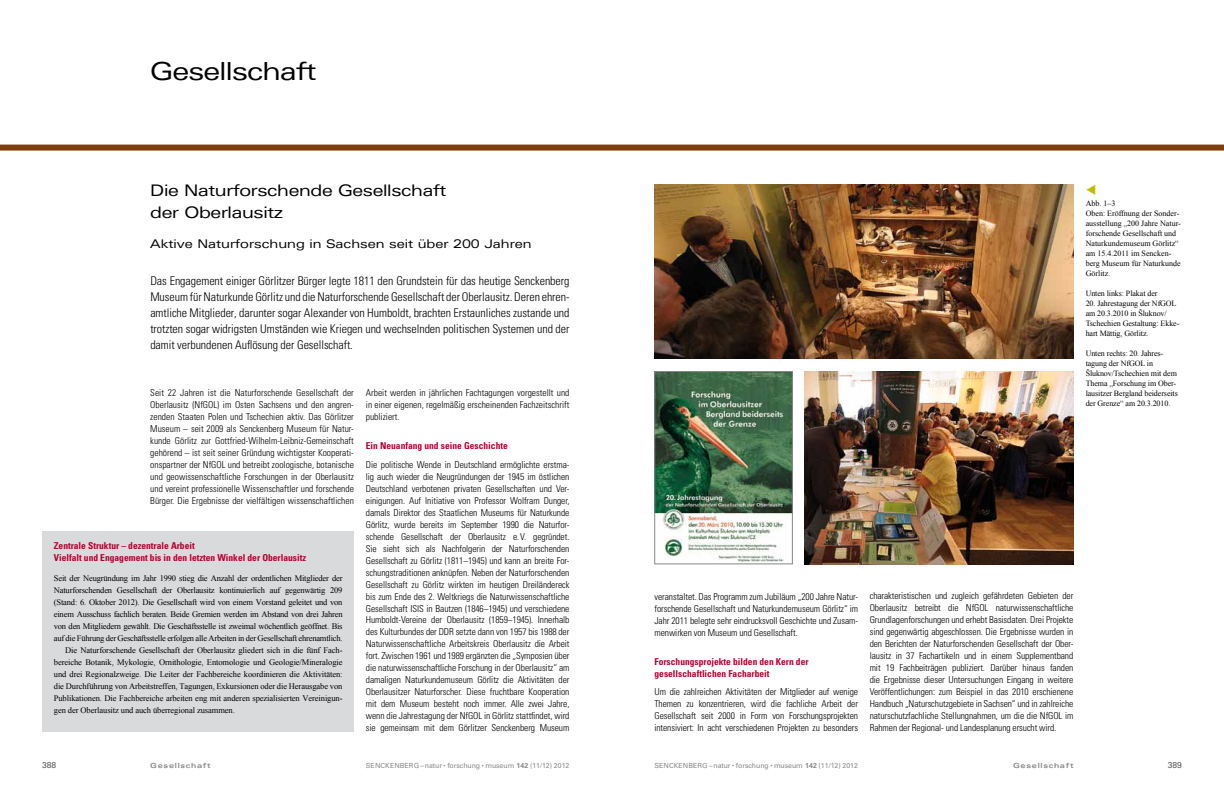
<style>
.page{position:relative;width:1224px;height:792px;background:#fff}
.page>*{position:absolute;margin:0;border:0;box-sizing:border-box;transform-origin:0 0}
.t1{font:25px "Linotype Univers 440 Extended";letter-spacing:-.03em;color:#000}
.t2{font:16px/22px "Linotype Univers 440 Extended";letter-spacing:-.02em;color:#000}
.t3{font:300 condensed 12px/16px "Univers";letter-spacing:-.005em;color:#000;text-align:justify}
.t4{font:12px "Linotype Univers 440 Extended";color:#000}
.t5{font:300 condensed 9.5px/12px "Univers";letter-spacing:-.01em;color:#000;text-align:justify}
.t6{font:700 condensed 9.5px/12px "Univers";color:#af022f}
.t7{font:8.5px "Times New Roman";letter-spacing:-.02em;color:#000}
.t8{font:500 8.5px "Univers CE";color:#58585a}
.t9{font:8px/10px "Times New Roman";letter-spacing:-.01em;color:#000}
.t10{font:500 7px "Univers CE";letter-spacing:-.01em;color:#87888a}
.t11{font:700 expanded 7px "Univers";letter-spacing:.1em;color:#87888a}
.s1{font-size:4px}
.s2{font-weight:700}
</style>
<div class="page">
<div style="left:0;top:145px;width:1224px;height:6px;background:#7d3e0c"></div>
<div style="left:43px;top:531px;width:311px;height:201px;background:#d9dadb"></div>
<img style="left:654px;top:184px;width:420px;height:175px">
<img style="left:804px;top:371px;width:270px;height:193px">
<img style="left:657px;top:373px;width:134px;height:189px">
<div style="left:655px;top:371px;width:138px;height:193px;border:1px solid #87888a"></div>
<h1 class="t1" style="left:150px;top:57px;width:168px">Gesellschaft</h1>
<h2 class="t2" style="left:150px;top:179px;width:297px">Die Naturforschende Gesellschaft der Oberlausitz</h2>
<p class="t4" style="left:150px;top:237px;width:383px">Aktive Naturforschung in Sachsen seit über 200 Jahren</p>
<p class="t3" style="left:150px;top:272px;width:421px">Das Engagement einiger Görlitzer Bürger legte 1811 den Grundstein für das heutige Senckenberg Museum für Naturkunde Görlitz und die Naturforschende Gesellschaft der Oberlausitz. Deren ehren&shy;amtliche Mitglieder, darunter sogar Alexander von Humboldt, brachten Erstaunliches zustande und trotzten sogar widrigsten Umständen wie Kriegen und wechselnden politischen Systemen und der damit verbundenen Auflösung der Gesellschaft.</p>
<p class="t5" style="left:150px;top:386px;width:205px">Seit 22 Jahren ist die Naturforschende Gesellschaft der Oberlausitz (NfGOL) im Osten Sachsens und den angren&shy;zenden Staaten Polen und Tschechien aktiv. Das Görlitzer Museum – seit 2009 als Senckenberg Museum für Natur&shy;kunde Görlitz zur Gottfried-Wilhelm-Leibniz-Gemeinschaft gehörend – ist seit seiner Gründung wichtigster Kooperati&shy;onspartner der NfGOL und betreibt zoologische, botanische und geowissenschaftliche Forschungen in der Oberlausitz und vereint professionelle Wissenschaftler und forschende Bürger. Die Ergebnisse der vielfältigen wissenschaftlichen</p>
<p class="t6" style="left:54px;top:539px;width:254px">Zentrale Struktur – dezentrale Arbeit<br>Vielfalt und Engagement bis in den letzten Winkel der Oberlausitz</p>
<p class="t7" style="left:54px;top:573px;width:290px">Seit der Neugründung im Jahr 1990 stieg die Anzahl der ordentlichen Mitglieder der</p>
<p class="t7" style="left:54px;top:585px;width:290px">Naturforschenden Gesellschaft der Oberlausitz kontinuierlich auf gegenwärtig 209</p>
<p class="t7" style="left:54px;top:597px;width:290px">(Stand: 6. Oktober 2012). Die Gesellschaft wird von einem Vorstand geleitet und von</p>
<p class="t7" style="left:54px;top:609px;width:290px">einem Ausschuss fachlich beraten. Beide Gremien werden im Abstand von drei Jahren</p>
<p class="t7" style="left:54px;top:621px;width:290px">von den Mitgliedern gewählt. Die Geschäftsstelle ist zweimal wöchentlich geöffnet. Bis</p>
<p class="t7" style="left:54px;top:633px;width:290px">auf die Führung der Geschäftsstelle erfolgen alle Arbeiten in der Gesellschaft ehrenamtlich.</p>
<p class="t7" style="left:65px;top:645px;width:279px">Die Naturforschende Gesellschaft der Oberlausitz gliedert sich in die fünf Fach-</p>
<p class="t7" style="left:54px;top:657px;width:290px">bereiche Botanik, Mykologie, Ornithologie, Entomologie und Geologie/Mineralogie</p>
<p class="t7" style="left:54px;top:669px;width:290px">und drei Regionalzweige. Die Leiter der Fachbereiche koordinieren die Aktivitäten:</p>
<p class="t7" style="left:54px;top:681px;width:290px">die Durchführung von Arbeitstreffen, Tagungen, Exkursionen oder die Herausgabe von</p>
<p class="t7" style="left:54px;top:693px;width:290px">Publikationen. Die Fachbereiche arbeiten eng mit anderen spezialisierten Vereinigun-</p>
<p class="t7" style="left:54px;top:705px;width:183px">gen der Oberlausitz und auch überregional zusammen.</p>
<p class="t5" style="left:366px;top:386px;width:205px">Arbeit werden in jährlichen Fachtagungen vorgestellt und in einer eigenen, regelmäßig erscheinenden Fachzeitschrift publiziert.</p>
<p class="t6" style="left:366px;top:439px;width:143px">Ein Neuanfang und seine Geschichte</p>
<p class="t5" style="left:366px;top:458px;width:205px">Die politische Wende in Deutschland ermöglichte erstma&shy;lig auch wieder die Neugründungen der 1945 im östlichen Deutschland verbotenen privaten Gesellschaften und Ver&shy;einigungen. Auf Initiative von Professor Wolfram Dunger, damals Direktor des Staatlichen Museums für Naturkunde Görlitz, wurde bereits im September 1990 die Naturfor&shy;schende Gesellschaft der Oberlausitz e.V. gegründet.<br>Sie sieht sich als Nachfolgerin der Naturforschenden Gesellschaft zu Görlitz (1811–1945) und kann an breite For&shy;schungstraditionen anknüpfen. Neben der Naturforschenden Gesellschaft zu Görlitz wirkten im heutigen Dreiländereck bis zum Ende des 2. Weltkriegs die Naturwissenschaftliche Gesellschaft ISIS in Bautzen (1846–1945) und verschiedene Humboldt-Vereine der Oberlausitz (1859–1945). Innerhalb des Kulturbundes der DDR setzte dann von 1957 bis 1988 der Naturwissenschaftliche Arbeitskreis Oberlausitz die Arbeit fort. Zwischen 1961 und 1989 ergänzten die „Symposien über die naturwissenschaftliche Forschung in der Oberlausitz“ am damaligen Naturkundemuseum Görlitz die Aktivitäten der Oberlausitzer Naturforscher. Diese fruchtbare Kooperation mit dem Museum besteht noch immer. Alle zwei Jahre, wenn die Jahrestagung der NfGOL in Görlitz stattfindet, wird sie gemeinsam mit dem Görlitzer Senckenberg Museum</p>
<p class="t9" style="left:1086px;top:199px;width:97px">Abb. 1–3<br>Oben: Eröffnung der Sonder&shy;ausstellung „200 Jahre Natur&shy;forschende Gesellschaft und<br>Naturkundemuseum Görlitz“ am 15.4.2011 im Sencken&shy;berg Museum für Naturkunde<br>Görlitz.</p>
<p class="t9" style="left:1086px;top:289px;width:73px">Unten links: Plakat der</p>
<p class="t9" style="left:1086px;top:299px;width:95px">20. Jahrestagung der NfGOL am 20.3.2010 in Šluknov/<br>Tschechien Gestaltung: Ekke&shy;hart Mättig, Görlitz.</p>
<p class="t9" style="left:1086px;top:349px;width:94px">Unten rechts: 20. Jahres&shy;tagung der NfGOL in<br>Šluknov/Tschechien mit dem<br>Thema „Forschung im Ober&shy;lausitzer Bergland beiderseits der Grenze“ am 20.3.2010.</p>
<p class="t5" style="left:655px;top:590px;width:205px">veranstaltet. Das Programm zum Jubiläum „200 Jahre Natur&shy;forschende Gesellschaft und Naturkundemuseum Görlitz“ im Jahr 2011 belegte sehr eindrucksvoll Geschichte und Zusam&shy;menwirken von Museum und Gesellschaft.</p>
<p class="t6" style="left:655px;top:655px;width:156px">Forschungsprojekte bilden den Kern der gesellschaftlichen Facharbeit</p>
<p class="t5" style="left:655px;top:686px;width:205px">Um die zahlreichen Aktivitäten der Mitglieder auf wenige Themen zu konzentrieren, wird die fachliche Arbeit der Gesellschaft seit 2000 in Form von Forschungsprojekten intensiviert: In acht verschiedenen Projekten zu besonders</p>
<p class="t5" style="left:870px;top:590px;width:205px">charakteristischen und zugleich gefährdeten Gebieten der Oberlausitz betreibt die NfGOL naturwissenschaftliche Grundlagenforschungen und erhebt Basisdaten. Drei Projekte sind gegenwärtig abgeschlossen. Die Ergebnisse wurden in den Berichten der Naturforschenden Gesellschaft der Ober&shy;lausitz in 37 Fachartikeln und in einem Supplementband mit 19 Fachbeiträgen publiziert. Darüber hinaus fanden die Ergebnisse dieser Untersuchungen Eingang in weitere Veröffentlichungen: zum Beispiel in das 2010 erschienene Handbuch „Naturschutzgebiete in Sachsen“ und in zahlreiche naturschutzfachliche Stellungnahmen, um die die NfGOL im Rahmen der Regional- und Landesplanung ersucht wird.</p>
<p class="t8" style="left:42px;top:760px;width:16px">388</p>
<p class="t11" style="left:150px;top:761px;width:62px">Gesellschaft</p>
<p class="t10" style="left:366px;top:761px;width:205px">SENCKENBERG – natur <span class="s1">•</span> forschung <span class="s1">•</span> museum <span class="s2">142</span> (11/12) 2012</p>
<p class="t10" style="left:655px;top:761px;width:205px">SENCKENBERG – natur <span class="s1">•</span> forschung <span class="s1">•</span> museum <span class="s2">142</span> (11/12) 2012</p>
<p class="t11" style="left:1013px;top:761px;width:62px">Gesellschaft</p>
<p class="t8" style="left:1168px;top:760px;width:16px">389</p>
</div>
